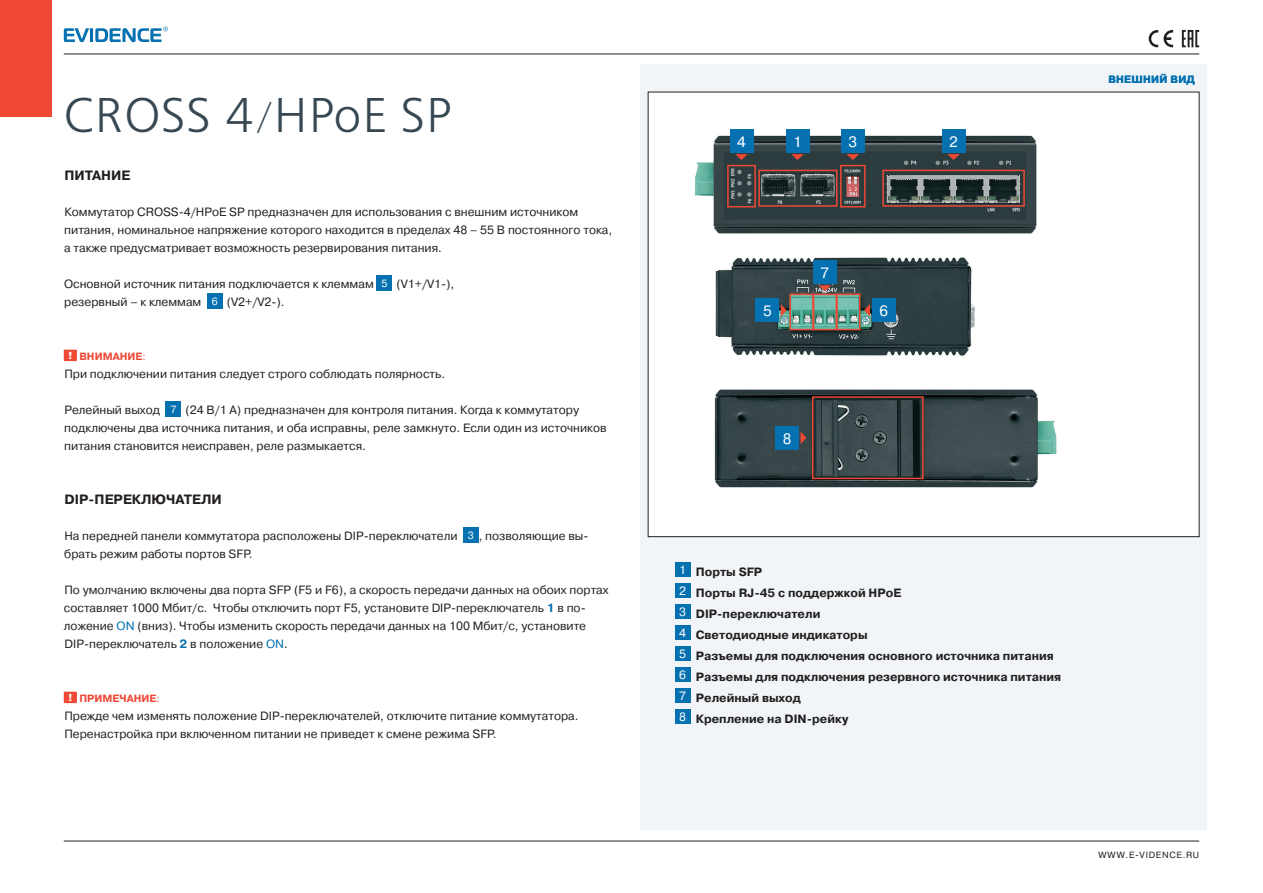
<style>
.page{position:relative;width:1263px;height:893px;background:#fff}
.page>*{position:absolute;margin:0;border:0;box-sizing:border-box;transform-origin:0 0}
.t1{font:48.6px "Free Set C";letter-spacing:.025em;color:#384853}
.t2{font:15px "Pragmatica C";color:#fff}
.t3{font:700 13.5px "Pragmatica C";color:#231f20}
.t4{font:12px/18px "Pragmatica C";color:#231f20}
.t5{font:700 12px "Pragmatica C";color:#231f20}
.t6{font:12px "Pragmatica C";color:#fff}
.t7{font:700 10.5px "Pragmatica C";color:#ef4835}
.t8{font:700 10.5px "Pragmatica C";letter-spacing:.025em;color:#0571b1}
.t9{font:10.5px "Pragmatica C";color:#fff}
.t10{font:700 10.2px "Pragmatica C";color:#fff;scale:1.3 1}
.t11{font:9px "Pragmatica C";letter-spacing:.075em;color:#231f20}
.s1{font-size:32.4px}
.s2{font-weight:400}
.s3{font-weight:700;color:#0571b1}
.s4{color:#0571b1}
</style>
<div class="page">
<hr style="left:64px;top:841px;width:1135px;height:1px;background:#231f20">
<hr style="left:64px;top:54px;width:1135px;height:1px;background:#231f20">
<div style="left:0;top:0;width:51px;height:116px;background:#ef4835"></div>
<div style="left:640px;top:64px;width:567px;height:765px;background:#f1f5f7"></div>
<div style="left:675px;top:562px;width:15px;height:15px;background:#0571b1"></div>
<div style="left:675px;top:583px;width:15px;height:15px;background:#0571b1"></div>
<div style="left:675px;top:604px;width:15px;height:15px;background:#0571b1"></div>
<div style="left:675px;top:625px;width:15px;height:15px;background:#0571b1"></div>
<div style="left:675px;top:646px;width:15px;height:15px;background:#0571b1"></div>
<div style="left:675px;top:667px;width:15px;height:15px;background:#0571b1"></div>
<div style="left:675px;top:688px;width:15px;height:15px;background:#0571b1"></div>
<div style="left:675px;top:709px;width:15px;height:15px;background:#0571b1"></div>
<div style="left:648px;top:92px;width:551px;height:445px;background:#fff"></div>
<div style="left:377px;top:275px;width:15px;height:15px;background:#0571b1"></div>
<div style="left:207px;top:293px;width:16px;height:15px;background:#0571b1"></div>
<div style="left:64px;top:350px;width:13px;height:11px;background:#ef4835"></div>
<div style="left:166px;top:401px;width:15px;height:15px;background:#0571b1"></div>
<div style="left:463px;top:527px;width:16px;height:15px;background:#0571b1"></div>
<div style="left:64px;top:692px;width:13px;height:11px;background:#ef4835"></div>
<svg style="left:1149px;top:30px;width:24px;height:17px"></svg>
<svg style="left:1182px;top:30px;width:17px;height:17px"></svg>
<svg style="left:64px;top:27px;width:104px;height:15px"></svg>
<img style="left:694px;top:129px;width:363px;height:359px">
<svg style="left:800px;top:431px;width:6px;height:13px"></svg>
<div style="left:775px;top:426px;width:24px;height:24px;background:#0571b1"></div>
<svg style="left:781px;top:304px;width:6px;height:13px"></svg>
<div style="left:755px;top:298px;width:24px;height:24px;background:#0571b1"></div>
<svg style="left:791px;top:154px;width:13px;height:6px"></svg>
<div style="left:786px;top:129px;width:23px;height:24px;background:#0571b1"></div>
<svg style="left:846px;top:154px;width:13px;height:6px"></svg>
<div style="left:841px;top:129px;width:24px;height:24px;background:#0571b1"></div>
<svg style="left:735px;top:154px;width:13px;height:6px"></svg>
<div style="left:730px;top:129px;width:23px;height:24px;background:#0571b1"></div>
<svg style="left:819px;top:285px;width:12px;height:6px"></svg>
<div style="left:813px;top:260px;width:24px;height:24px;background:#0571b1"></div>
<svg style="left:947px;top:154px;width:13px;height:6px"></svg>
<div style="left:942px;top:129px;width:23px;height:24px;background:#0571b1"></div>
<div style="left:727px;top:165px;width:29px;height:42px;border:2px solid #ef4835"></div>
<div style="left:840px;top:165px;width:25px;height:42px;border:2px solid #ef4835"></div>
<div style="left:789px;top:294px;width:25px;height:36px;border:2px solid #ef4835"></div>
<div style="left:813px;top:294px;width:24px;height:36px;border:2px solid #ef4835"></div>
<div style="left:836px;top:294px;width:24px;height:36px;border:2px solid #ef4835"></div>
<div style="left:812px;top:396px;width:112px;height:83px;border:2px solid #ef4835"></div>
<div style="left:758px;top:170px;width:79px;height:37px;border:2px solid #ef4835"></div>
<div style="left:882px;top:170px;width:143px;height:37px;border:2px solid #ef4835"></div>
<svg style="left:864px;top:304px;width:6px;height:13px"></svg>
<div style="left:872px;top:298px;width:23px;height:24px;background:#0571b1"></div>
<p class="t1" style="left:64px;top:86px;width:390px">CROSS 4<span class="s1">/</span>HPoE SP</p>
<p class="t3" style="left:64px;top:168px;width:68px">ПИТАНИЕ</p>
<p class="t4" style="left:64px;top:203px;width:550px">Коммутатор CROSS-4/HPoE SP предназначен для использования с внешним источником питания, номинальное напряжение которого находится в пределах 48 – 55 В постоянного тока, а также предусматривает возможность резервирования питания.</p>
<p class="t4" style="left:64px;top:275px;width:311px">Основной источник питания подключается к клеммам</p>
<p class="t9" style="left:381px;top:277px;width:8px">5</p>
<p class="t4" style="left:396px;top:275px;width:59px">(V1+/V1-),</p>
<p class="t4" style="left:64px;top:293px;width:139px">резервный – к клеммам</p>
<p class="t9" style="left:212px;top:295px;width:8px">6</p>
<p class="t4" style="left:227px;top:293px;width:59px">(V2+/V2-).</p>
<p class="t10" style="left:68px;top:350px;width:5px">!</p>
<p class="t7" style="left:79px;top:351px;width:68px">ВНИМАНИЕ<span class="s2">:</span></p>
<p class="t4" style="left:64px;top:365px;width:382px">При подключении питания следует строго соблюдать полярность.</p>
<p class="t4" style="left:64px;top:401px;width:97px">Релейный выход</p>
<p class="t9" style="left:170px;top:403px;width:8px">7</p>
<p class="t4" style="left:64px;top:401px;width:544px;text-indent:121px">(24 В/1 А) предназначен для контроля питания. Когда к коммутатору подключены два источника питания, и оба исправны, реле замкнуто. Если один из источников питания становится неисправен, реле размыкается.</p>
<p class="t3" style="left:65px;top:492px;width:159px">DIP-ПЕРЕКЛЮЧАТЕЛИ</p>
<p class="t4" style="left:64px;top:527px;width:395px">На передней панели коммутатора расположены DIP-переключатели</p>
<p class="t9" style="left:468px;top:529px;width:8px">3</p>
<p class="t4" style="left:479px;top:527px;width:111px">, позволяющие вы-</p>
<p class="t4" style="left:64px;top:545px;width:190px">брать режим работы портов SFP.</p>
<p class="t4" style="left:64px;top:581px;width:546px">По умолчанию включены два порта SFP (F5 и F6), а скорость передачи данных на обоих портах составляет 1000 Мбит/с. Чтобы отключить порт F5, установите DIP-переключатель <span class="s3">1</span> в по&shy;ложение <span class="s4">ON</span> (вниз). Чтобы изменить скорость передачи данных на 100 Мбит/с, установите DIP-переключатель <span class="s3">2</span> в положение <span class="s4">ON</span>.</p>
<p class="t10" style="left:68px;top:692px;width:5px">!</p>
<p class="t7" style="left:79px;top:693px;width:82px">ПРИМЕЧАНИЕ<span class="s2">:</span></p>
<p class="t4" style="left:64px;top:707px;width:516px">Прежде чем изменять положение DIP-переключателей, отключите питание коммутатора.<br>Перенастройка при включенном питании не приведет к смене режима SFP.</p>
<p class="t2" style="left:737px;top:133px;width:10px">4</p>
<p class="t2" style="left:793px;top:133px;width:10px">1</p>
<p class="t2" style="left:848px;top:133px;width:10px">3</p>
<p class="t2" style="left:763px;top:303px;width:10px">5</p>
<p class="t2" style="left:821px;top:264px;width:10px">7</p>
<p class="t2" style="left:783px;top:430px;width:10px">8</p>
<p class="t2" style="left:879px;top:303px;width:10px">6</p>
<p class="t2" style="left:949px;top:133px;width:10px">2</p>
<p class="t8" style="left:1108px;top:74px;width:88px">ВНЕШНИЙ ВИД</p>
<p class="t6" style="left:679px;top:563px;width:8px">1</p>
<p class="t5" style="left:696px;top:565px;width:68px">Порты SFP</p>
<p class="t6" style="left:679px;top:584px;width:8px">2</p>
<p class="t5" style="left:696px;top:586px;width:207px">Порты RJ-45 с поддержкой HPoE</p>
<p class="t6" style="left:679px;top:605px;width:8px">3</p>
<p class="t5" style="left:696px;top:607px;width:126px">DIP-переключатели</p>
<p class="t6" style="left:679px;top:626px;width:8px">4</p>
<p class="t5" style="left:696px;top:628px;width:173px">Светодиодные индикаторы</p>
<p class="t6" style="left:679px;top:647px;width:8px">5</p>
<p class="t5" style="left:696px;top:649px;width:359px">Разъемы для подключения основного источника питания</p>
<p class="t6" style="left:679px;top:668px;width:8px">6</p>
<p class="t5" style="left:696px;top:670px;width:367px">Разъемы для подключения резервного источника питания</p>
<p class="t6" style="left:679px;top:689px;width:8px">7</p>
<p class="t5" style="left:696px;top:691px;width:107px">Релейный выход</p>
<p class="t6" style="left:679px;top:710px;width:8px">8</p>
<p class="t5" style="left:696px;top:712px;width:154px">Крепление на DIN-рейку</p>
<p class="t11" style="left:1099px;top:850px;width:102px">WWW.E-VIDENCE.RU</p>
</div>
